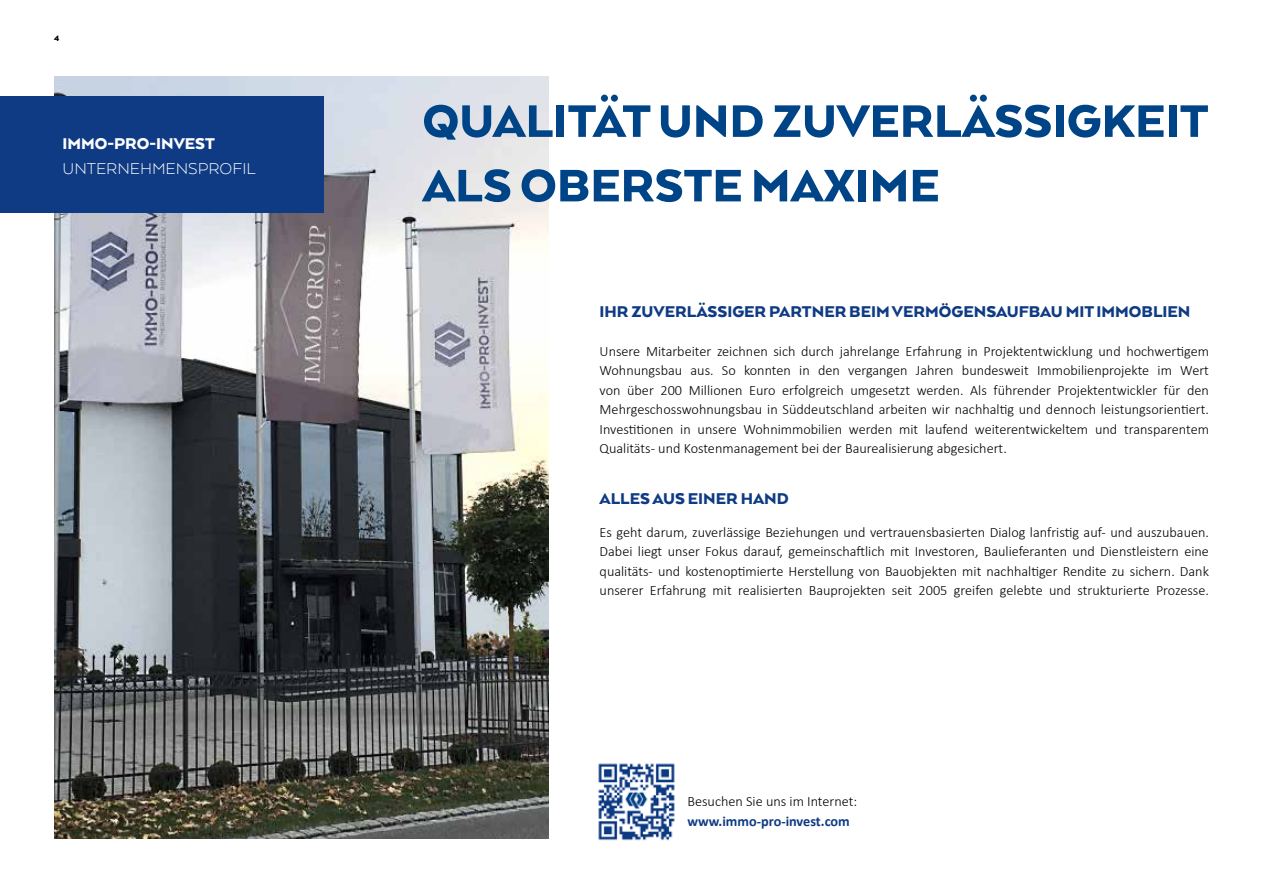
<style>
.page{position:relative;width:1263px;height:893px;background:#fff}
.page>*{position:absolute;margin:0;border:0;box-sizing:border-box;transform-origin:0 0}
.t1{font:900 52.5px/64.5px "Arquitecta";color:#048}
.t2{font:900 18px "Arquitecta";color:#0e3b83}
.t3{font:300 18px "Arquitecta";color:#fff}
.t4{font:900 18px "Arquitecta";color:#fff}
.t5{font:300 14.25px/19.5px "Calibri";color:#000;text-align:justify}
.t6{font:700 14.25px "Calibri";color:#0e3b83}
.t7{font:900 9px "Arquitecta";color:#000}
</style>
<div class="page">
<img style="left:54px;top:77px;width:495px;height:762px">
<div style="left:0;top:96px;width:323px;height:117px;background:#0e3b83"></div>
<img style="left:598px;top:763px;width:77px;height:78px">
<p class="t7" style="left:54px;top:32px;width:7px">4</p>
<p class="t4" style="left:63px;top:132px;width:154px">IMMO-PRO-INVEST</p>
<p class="t3" style="left:63px;top:158px;width:195px">UNTERNEHMENSPROFIL</p>
<h1 class="t1" style="left:422px;top:88px;width:788px">QUALITÄT UND ZUVERLÄSSIGKEIT<br>ALS OBERSTE MAXIME</h1>
<p class="t2" style="left:600px;top:300px;width:592px">IHR ZUVERLÄSSIGER PARTNER BEIM VERMÖGENSAUFBAU MIT IMMOBLIEN</p>
<p class="t5" style="left:600px;top:341px;width:611px">Unsere Mitarbeiter zeichnen sich durch jahrelange Erfahrung in Projektentwicklung und hochwertigem Wohnungsbau aus. So konnten in den vergangen Jahren bundesweit Immobilienprojekte im Wert von über 200 Millionen Euro erfolgreich umgesetzt werden. Als führender Projektentwickler für den Mehrgeschosswohnungsbau in Süddeutschland arbeiten wir nachhaltig und dennoch leistungsorientiert.<br>Investitionen in unsere Wohnimmobilien werden mit laufend weiterentwickeltem und transparentem Qualitäts- und Kostenmanagement bei der Baurealisierung abgesichert.</p>
<p class="t2" style="left:600px;top:488px;width:191px">ALLES AUS EINER HAND</p>
<p class="t5" style="left:600px;top:522px;width:611px">Es geht darum, zuverlässige Beziehungen und vertrauensbasierten Dialog lanfristig auf- und auszubauen.<br>Dabei liegt unser Fokus darauf, gemeinschaftlich mit Investoren, Baulieferanten und Dienstleistern eine qualitäts- und kostenoptimierte Herstellung von Bauobjekten mit nachhaltiger Rendite zu sichern. Dank unserer Erfahrung mit realisierten Bauprojekten seit 2005 greifen gelebte und strukturierte Prozesse.</p>
<p class="t5" style="left:687px;top:792px;width:171px">Besuchen Sie uns im Internet:</p>
<p class="t6" style="left:687px;top:811px;width:164px">www.immo-pro-invest.com</p>
</div>
